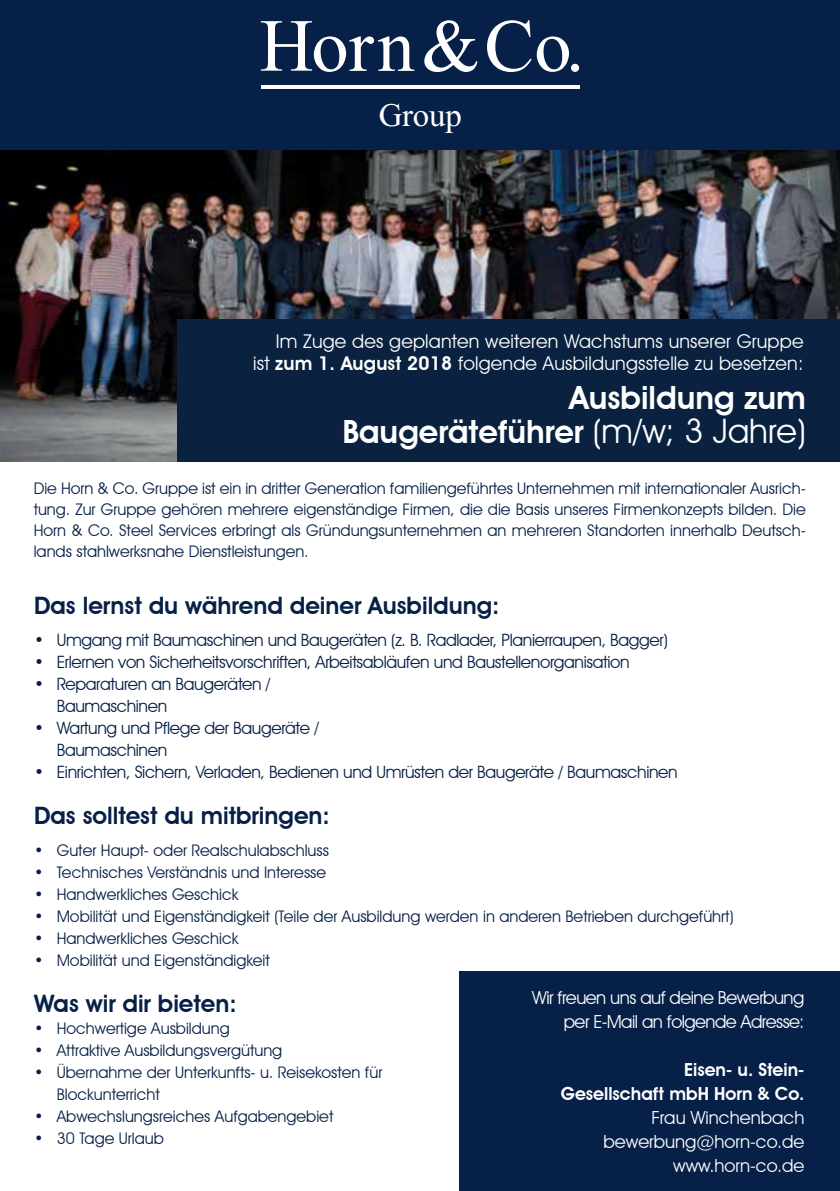
<style>
.page{position:relative;width:840px;height:1191px;background:#fff}
.page>*{position:absolute;margin:0;border:0;box-sizing:border-box;transform-origin:0 0}
.t1{font:32.8px "Times New Roman";letter-spacing:-.005em;color:#fff}
.t2{font:600 32px/34px "Avant Garde IT Cby BT";color:#fff;text-align:right}
.t3{font:600 24px "Avant Garde IT Cby BT";color:#062047}
.t4{font:19px/22.8px "Avant Garde IT Cby BT";letter-spacing:.01em;color:#fff;text-align:right}
.t5{font:18px/24px "Avant Garde IT Cby BT";letter-spacing:-.03em;color:#fff;text-align:right}
.t6{font:18px/24px "Avant Garde IT Cby BT";color:#fff;text-align:right}
.t7{font:600 18px/24px "Avant Garde IT Cby BT";color:#fff;text-align:right}
.t8{font:17px/22px "Avant Garde IT Cby BT";letter-spacing:-.02em;color:#062047}
.t9{font:16px/21px "Avant Garde IT Cby BT";color:#062047;text-align:justify}
.s1{font-weight:600}
.s2{font-weight:400;font-size:33.6px}
</style>
<div class="page">
<img style="left:0;top:150px;width:839px;height:312px">
<div style="left:177px;top:319px;width:662px;height:143px;background:#0a2240"></div>
<div style="left:0;top:0;width:839px;height:150px;background:#062047"></div>
<svg style="left:261px;top:21px;width:153px;height:51px"></svg>
<svg style="left:424px;top:20px;width:53px;height:52px"></svg>
<svg style="left:487px;top:20px;width:91px;height:52px"></svg>
<hr style="left:261px;top:85px;width:318px;height:4px;background:#fff">
<div style="left:459px;top:971px;width:380px;height:220px;background:#062047"></div>
<h1 class="t1" style="left:378px;top:104px;width:85px">Group</h1>
<p class="t4" style="left:253px;top:329px;width:551px">Im Zuge des geplanten weiteren Wachstums unserer Gruppe<br>ist <span class="s1">zum 1. August 2018</span> folgende Ausbildungsstelle zu besetzen:</p>
<h2 class="t2" style="left:342px;top:380px;width:464px">Ausbildung zum<br>Baugeräteführer <span class="s2">(m/w; 3 Jahre)</span></h2>
<p class="t9" style="left:34px;top:478px;width:773px">Die Horn &amp; Co. Gruppe ist ein in dritter Generation familiengeführtes Unternehmen mit internationaler Ausrich&shy;tung. Zur Gruppe gehören mehrere eigenständige Firmen, die die Basis unseres Firmenkonzepts bilden. Die Horn &amp; Co. Steel Services erbringt als Gründungsunternehmen an mehreren Standorten innerhalb Deutsch&shy;lands stahlwerksnahe Dienstleistungen.</p>
<h3 class="t3" style="left:34px;top:591px;width:467px">Das lernst du während deiner Ausbildung:</h3>
<p class="t8" style="left:34px;top:628px;width:635px">• Umgang mit Baumaschinen und Baugeräten (z. B. Radlader, Planierraupen, Bagger)</p>
<p class="t8" style="left:34px;top:650px;width:597px">• Erlernen von Sicherheitsvorschriften, Arbeitsabläufen und Baustellenorganisation</p>
<p class="t8" style="left:57px;top:672px;width:215px;text-indent:-23px">• Reparaturen an Baugeräten /<br>Baumaschinen</p>
<p class="t8" style="left:57px;top:716px;width:264px;text-indent:-23px">• Wartung und Pflege der Baugeräte /<br>Baumaschinen</p>
<p class="t8" style="left:34px;top:760px;width:644px">• Einrichten, Sichern, Verladen, Bedienen und Umrüsten der Baugeräte / Baumaschinen</p>
<h3 class="t3" style="left:34px;top:801px;width:297px">Das solltest du mitbringen:</h3>
<p class="t9" style="left:34px;top:839px;width:296px">• Guter Haupt- oder Realschulabschluss</p>
<p class="t9" style="left:34px;top:861px;width:293px">• Technisches Verständnis und Interesse</p>
<p class="t9" style="left:34px;top:883px;width:206px">• Handwerkliches Geschick</p>
<p class="t9" style="left:34px;top:905px;width:701px">• Mobilität und Eigenständigkeit (Teile der Ausbildung werden in anderen Betrieben durchgeführt)</p>
<p class="t9" style="left:34px;top:927px;width:206px">• Handwerkliches Geschick</p>
<p class="t9" style="left:34px;top:949px;width:237px">• Mobilität und Eigenständigkeit</p>
<h3 class="t3" style="left:34px;top:989px;width:204px">Was wir dir bieten:</h3>
<p class="t9" style="left:34px;top:1017px;width:197px">• Hochwertige Ausbildung</p>
<p class="t9" style="left:34px;top:1039px;width:249px">• Attraktive Ausbildungsvergütung</p>
<p class="t9" style="left:57px;top:1061px;width:327px;line-height:22px;text-indent:-23px">• Übernahme der Unterkunfts- u. Reisekosten für<br>Blockunterricht</p>
<p class="t9" style="left:34px;top:1105px;width:300px">• Abwechslungsreiches Aufgabengebiet</p>
<p class="t9" style="left:34px;top:1127px;width:131px">• 30 Tage Urlaub</p>
<p class="t5" style="left:532px;top:985px;width:273px">Wir freuen uns auf deine Bewerbung per E-Mail an folgende Adresse:</p>
<p class="t7" style="left:560px;top:1058px;width:245px">Eisen- u. Stein-<br>Gesellschaft mbH Horn &amp; Co.</p>
<p class="t6" style="left:603px;top:1105px;width:202px">Frau Winchenbach bewerbung@horn-co.de www.horn-co.de</p>
</div>
